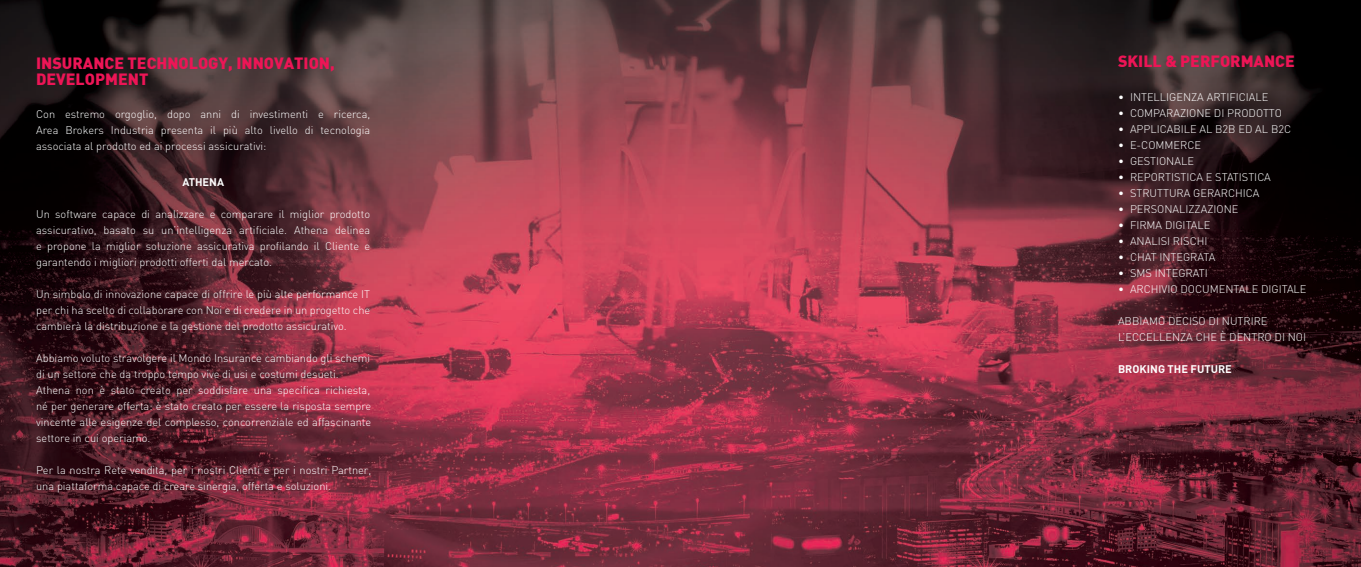
<style>
.page{position:relative;width:1361px;height:567px;background:#fff}
.page>*{position:absolute;margin:0;border:0;box-sizing:border-box;transform-origin:0 0}
.t1{font:900 16px/16px "DIN";color:#ed1556}
.t2{font:300 11px/16px "DIN";color:#fff;text-align:justify}
.t3{font:700 11px "DIN";color:#fff}
</style>
<div class="page">
<img style="left:0;top:0;width:1361px;height:567px">
<h1 class="t1" style="left:36px;top:54px;width:300px">INSURANCE TECHNOLOGY, INNOVATION,<br>DEVELOPMENT</h1>
<p class="t2" style="left:36px;top:106px;width:336px">Con estremo orgoglio, dopo anni di investimenti e ricerca, Area Brokers Industria presenta il più alto livello di tecnologia associata al prodotto ed ai processi assicurativi:</p>
<p class="t3" style="left:182px;top:175px;width:43px">ATHENA</p>
<p class="t2" style="left:36px;top:206px;width:336px">Un software capace di analizzare e comparare il miglior prodotto assicurativo, basato su un’intelligenza artificiale. Athena delinea e propone la miglior soluzione assicurativa profilando il Cliente e garantendo i migliori prodotti offerti dal mercato.</p>
<p class="t2" style="left:36px;top:286px;width:336px">Un simbolo di innovazione capace di offrire le più alte performance IT per chi ha scelto di collaborare con Noi e di credere in un progetto che cambierà la distribuzione e la gestione del prodotto assicurativo.</p>
<p class="t2" style="left:36px;top:350px;width:337px;text-align:left">Abbiamo voluto stravolgere il Mondo Insurance cambiando gli schemi di un settore che da troppo tempo vive di usi e costumi desueti.<br>Athena non è stato creato per soddisfare una specifica richiesta, né per generare offerta: è stato creato per essere la risposta sempre vincente alle esigenze del complesso, concorrenziale ed affascinante settore in cui operiamo.</p>
<p class="t2" style="left:36px;top:462px;width:337px">Per la nostra Rete vendita, per i nostri Clienti e per i nostri Partner, una piattaforma capace di creare sinergia, offerta e soluzioni.</p>
<h1 class="t1" style="left:1118px;top:52px;width:178px">SKILL &amp; PERFORMANCE</h1>
<p class="t2" style="left:1118px;top:89px;width:152px">• INTELLIGENZA ARTIFICIALE</p>
<p class="t2" style="left:1118px;top:105px;width:165px">• COMPARAZIONE DI PRODOTTO</p>
<p class="t2" style="left:1118px;top:121px;width:175px">• APPLICABILE AL B2B ED AL B2C</p>
<p class="t2" style="left:1118px;top:137px;width:84px">• E-COMMERCE</p>
<p class="t2" style="left:1118px;top:153px;width:77px">• GESTIONALE</p>
<p class="t2" style="left:1118px;top:169px;width:154px">• REPORTISTICA E STATISTICA</p>
<p class="t2" style="left:1118px;top:185px;width:143px">• STRUTTURA GERARCHICA</p>
<p class="t2" style="left:1118px;top:201px;width:122px">• PERSONALIZZAZIONE</p>
<p class="t2" style="left:1118px;top:217px;width:94px">• FIRMA DIGITALE</p>
<p class="t2" style="left:1118px;top:233px;width:91px">• ANALISI RISCHI</p>
<p class="t2" style="left:1118px;top:249px;width:99px">• CHAT INTEGRATA</p>
<p class="t2" style="left:1118px;top:265px;width:91px">• SMS INTEGRATI</p>
<p class="t2" style="left:1118px;top:281px;width:190px">• ARCHIVIO DOCUMENTALE DIGITALE</p>
<p class="t2" style="left:1118px;top:313px;width:190px">ABBIAMO DECISO DI NUTRIRE<br>L’ECCELLENZA CHE È DENTRO DI NOI</p>
<p class="t3" style="left:1118px;top:362px;width:115px">BROKING THE FUTURE</p>
</div>
